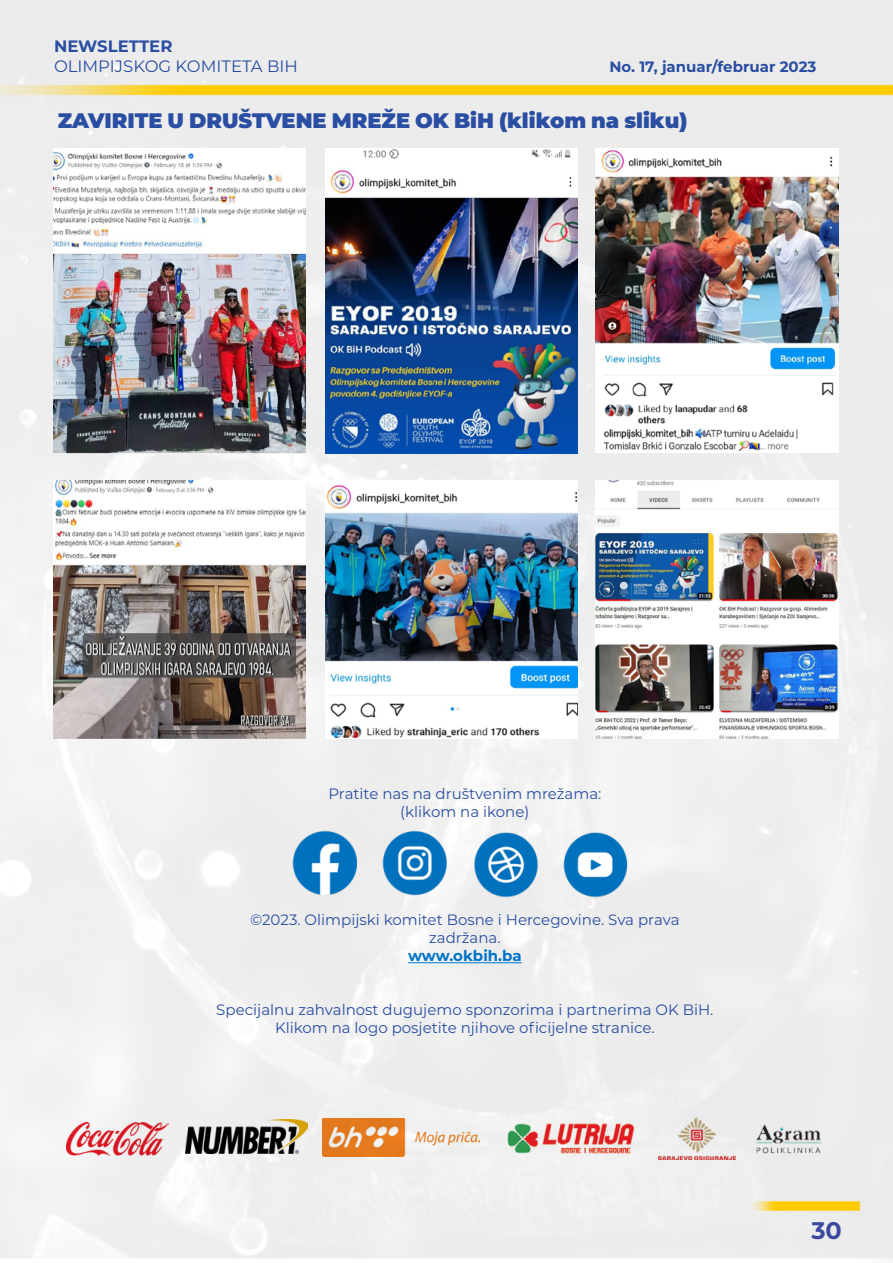
<style>
.page{position:relative;width:893px;height:1263px;background:#fff}
.page>*{position:absolute;margin:0;border:0;box-sizing:border-box;transform-origin:0 0}
.t1{font:700 24px "Montserrat Alternates";color:#3b499e}
.t2{font:900 21px "Montserrat";color:#294ea2}
.t3{font:16.5px "Montserrat";color:#294ea2}
.t4{font:700 16.5px "Montserrat";color:#294ea2}
.t5{font:15px/18px "Montserrat";color:#294ea2;text-align:center}
.t6{font:700 15px "Montserrat";color:#294ea2}
.t7{font:700 15px "Montserrat";color:#0074c8}
</style>
<div class="page">
<img style="left:0;top:0;width:893px;height:1263px">
<hr style="left:408px;top:962px;width:114px;height:1px;background:#0074c8">
<img style="left:322px;top:1119px;width:158px;height:38px">
<img style="left:67px;top:1122px;width:101px;height:33px">
<img style="left:494px;top:1120px;width:154px;height:36px">
<img style="left:186px;top:1119px;width:121px;height:34px">
<img style="left:658px;top:1117px;width:77px;height:43px">
<img style="left:290px;top:828px;width:71px;height:71px">
<img style="left:380px;top:828px;width:70px;height:70px">
<img style="left:470px;top:828px;width:70px;height:71px">
<img style="left:561px;top:828px;width:70px;height:71px">
<img style="left:747px;top:1118px;width:83px;height:39px">
<img style="left:53px;top:148px;width:253px;height:305px">
<img style="left:596px;top:148px;width:242px;height:305px">
<img style="left:325px;top:148px;width:253px;height:305px">
<img style="left:54px;top:481px;width:252px;height:257px">
<img style="left:325px;top:480px;width:253px;height:258px">
<img style="left:596px;top:480px;width:243px;height:258px">
<p class="t4" style="left:54px;top:34px;width:120px">NEWSLETTER</p>
<p class="t3" style="left:54px;top:55px;width:245px">OLIMPIJSKOG KOMITETA BIH</p>
<p class="t6" style="left:609px;top:56px;width:209px">No. 17, januar/februar 2023</p>
<h2 class="t2" style="left:58px;top:105px;width:631px">ZAVIRITE U DRUŠTVENE MREŽE OK BiH (klikom na sliku)</h2>
<p class="t5" style="left:328px;top:784px;width:275px">Pratite nas na društvenim mrežama: (klikom na ikone)</p>
<p class="t5" style="left:250px;top:910px;width:431px">©2023. Olimpijski komitet Bosne i Hercegovine. Sva prava zadržana.</p>
<p class="t7" style="left:408px;top:945px;width:115px">www.okbih.ba</p>
<p class="t5" style="left:216px;top:1000px;width:499px">Specijalnu zahvalnost dugujemo sponzorima i partnerima OK BiH.<br>Klikom na logo posjetite njihove oficijelne stranice.</p>
<h1 class="t1" style="left:811px;top:1213px;width:32px">30</h1>
</div>
